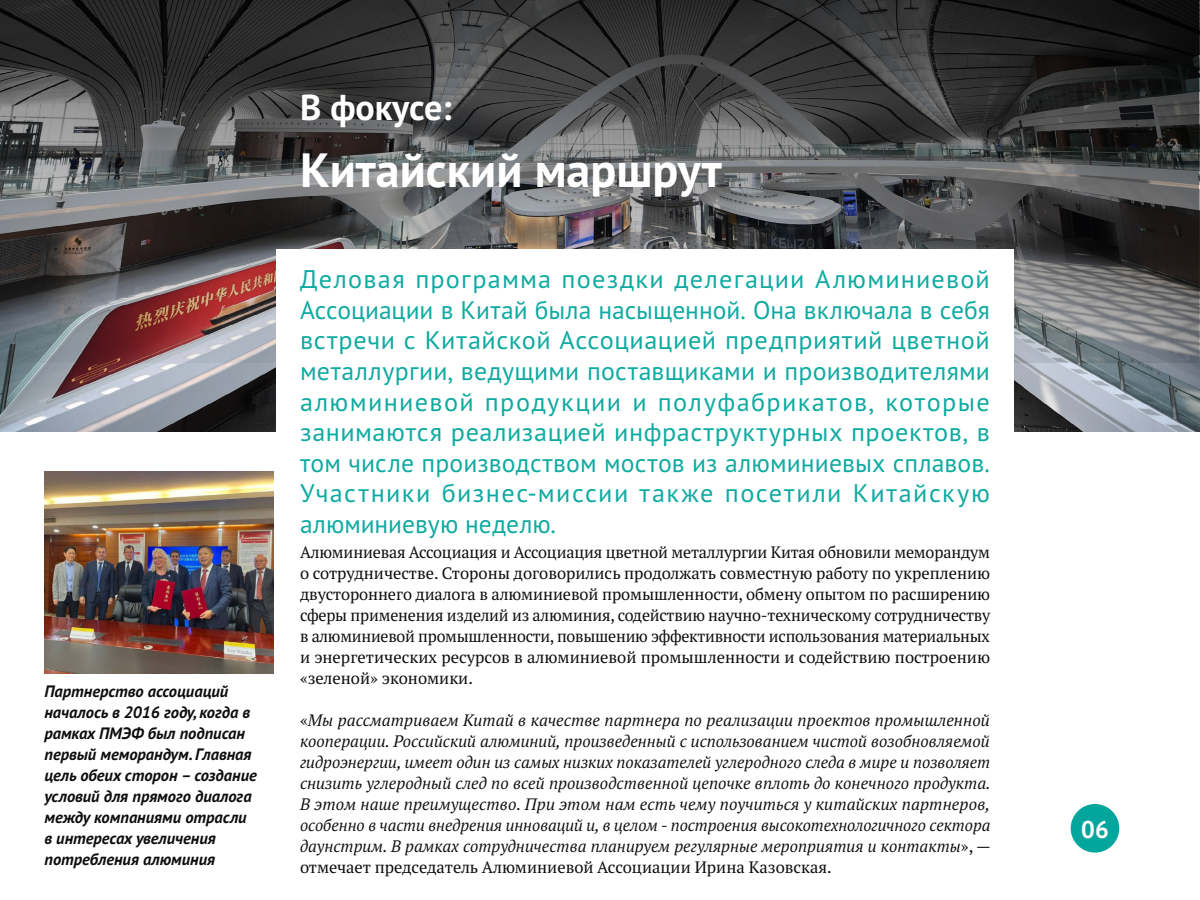
<style>
.page{position:relative;width:1200px;height:900px;background:#fff}
.page>*{position:absolute;margin:0;border:0;box-sizing:border-box;transform-origin:0 0}
.t1{font:700 48px "PT Sans Pro";color:#fff}
.t2{font:700 36px "PT Sans Pro";letter-spacing:-.005em;color:#fff}
.t3{font:25.5px/30.6px "PT Sans Pro";letter-spacing:.05em;color:#0faaa1;text-align:justify}
.t4{font:700 24.3px "PT Sans Pro";color:#fff}
.t5{font:italic 16.5px/21px "PT Serif Pro";color:#0d0d0d;text-align:justify}
.t6{font:16.5px/21px "PT Serif Pro";color:#0d0d0d;text-align:justify}
.t7{font:italic 700 16.5px/21px "PT Sans Pro";color:#0d0d0d}
.s1{font-style:normal}
</style>
<div class="page">
<div style="left:1071px;top:804px;width:48px;height:49px;background:#03a69c;border-radius:50%"></div>
<img style="left:0;top:0;width:1200px;height:432px">
<img style="left:0;top:0;width:1198px;height:363px">
<div style="left:276px;top:249px;width:738px;height:204px;background:#fff"></div>
<img style="left:45px;top:471px;width:229px;height:203px">
<p class="t7" style="left:44px;top:681px;width:214px">Партнерство ассоциаций началось в 2016 году, когда в рамках ПМЭФ был подписан первый меморандум. Главная цель обеих сторон – создание условий для прямого диалога между компаниями отрасли в интересах увеличения потребления алюминия</p>
<h2 class="t2" style="left:300px;top:84px;width:153px">В фокусе:</h2>
<h1 class="t1" style="left:300px;top:139px;width:423px">Китайский маршрут</h1>
<p class="t3" style="left:300px;top:263px;width:692px">Деловая программа поездки делегации Алюминиевой Ассоциации в Китай была насыщенной. Она включала в себя встречи с Китайской Ассоциацией предприятий цветной металлургии, ведущими поставщиками и производителями алюминиевой продукции и полуфабрикатов, которые занимаются реализацией инфраструктурных проектов, в том числе производством мостов из алюминиевых сплавов.<br>Участники бизнес-миссии также посетили Китайскую алюминиевую неделю.</p>
<p class="t6" style="left:300px;top:541px;width:692px">Алюминиевая Ассоциация и Ассоциация цветной металлургии Китая обновили меморандум о сотрудничестве. Стороны договорились продолжать совместную работу по укреплению двустороннего диалога в алюминиевой промышленности, обмену опытом по расширению сферы применения изделий из алюминия, содействию научно-техническому сотрудничеству в алюминиевой промышленности, повышению эффективности использования материальных и энергетических ресурсов в алюминиевой промышленности и содействию построению «зеленой» экономики.</p>
<p class="t5" style="left:300px;top:709px;width:692px"><span class="s1">«</span>Мы рассматриваем Китай в качестве партнера по реализации проектов промышленной кооперации. Российский алюминий, произведенный с использованием чистой возобновляемой гидроэнергии, имеет один из самых низких показателей углеродного следа в мире и позволяет снизить углеродный след по всей производственной цепочке вплоть до конечного продукта.<br>В этом наше преимущество. При этом нам есть чему поучиться у китайских партнеров, особенно в части внедрения инноваций и, в целом - построения высокотехнологичного сектора даунстрим. В рамках сотрудничества планируем регулярные мероприятия и контакты<span class="s1">», — отмечает председатель Алюминиевой Ассоциации Ирина Казовская.</span></p>
<h3 class="t4" style="left:1081px;top:813px;width:29px">06</h3>
</div>
